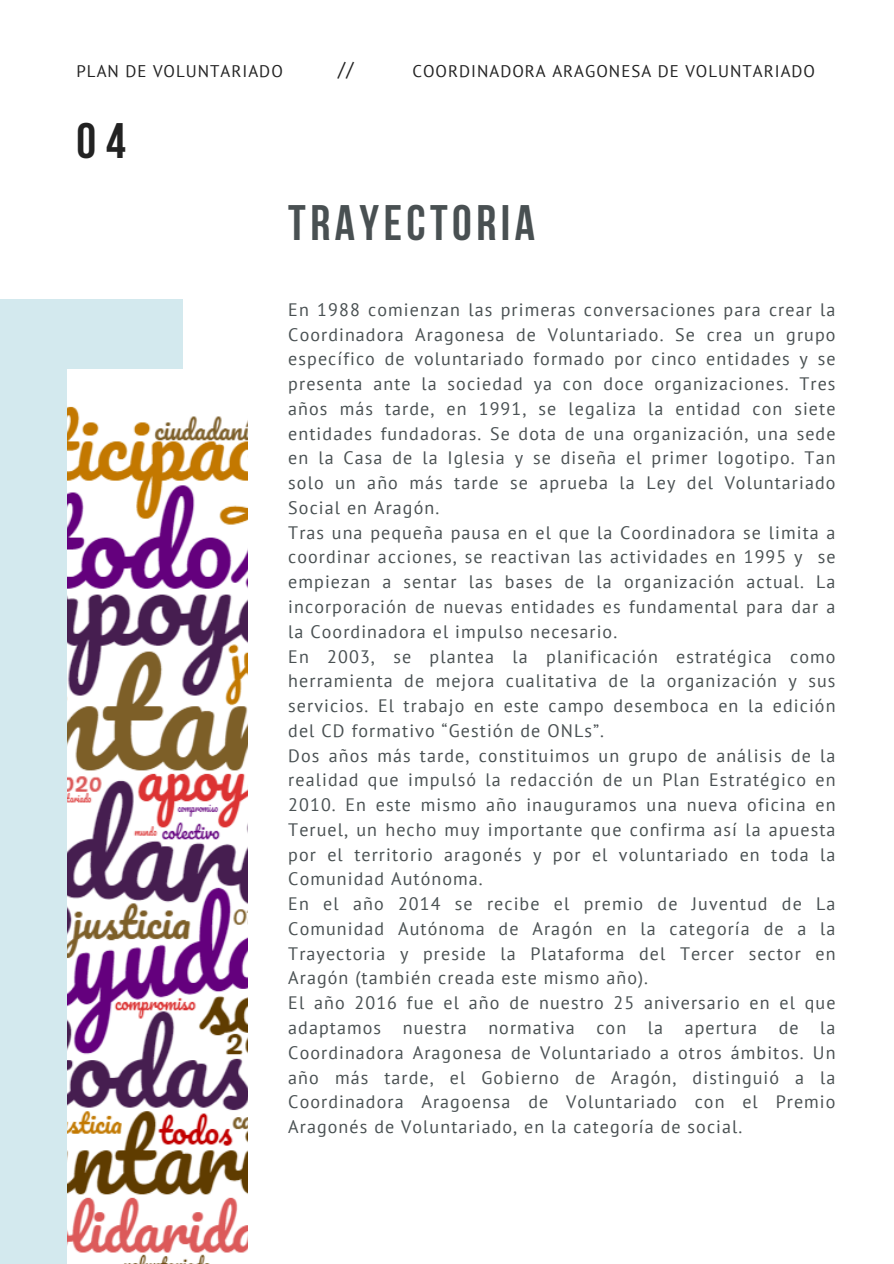
<style>
.page{position:relative;width:894px;height:1264px;background:#fff}
.page>*{position:absolute;margin:0;border:0;box-sizing:border-box;transform-origin:0 0}
.t1{font:700 49.65px "Bebas Neue";letter-spacing:.09em;color:#495052}
.t2{font:700 49.65px "Bebas Neue";color:#222}
.t3{font:19.8px "PT Sans";color:#222}
.t4{font:18px/24.8px "PT Sans";letter-spacing:.06em;color:#495052;text-align:justify}
.t5{font:16.8px "PT Sans";letter-spacing:.06em;color:#222}
</style>
<div class="page">
<div style="left:0;top:300px;width:182px;height:963px;background:#d3e9ee"></div>
<img style="left:68px;top:369px;width:180px;height:894px">
<p class="t5" style="left:77px;top:60px;width:208px">PLAN DE VOLUNTARIADO</p>
<p class="t3" style="left:338px;top:56px;width:17px">//</p>
<p class="t5" style="left:412px;top:60px;width:404px">COORDINADORA ARAGONESA DE VOLUNTARIADO</p>
<p class="t2" style="left:77px;top:120px;width:51px">04</p>
<p class="t1" style="left:288px;top:203px;width:248px">TRAYECTORIA</p>
<h2 class="t4" style="left:288px;top:297px;width:548px">En 1988 comienzan las primeras conversaciones para crear la Coordinadora Aragonesa de Voluntariado. Se crea un grupo específico de voluntariado formado por cinco entidades y se presenta ante la sociedad ya con doce organizaciones. Tres años más tarde, en 1991, se legaliza la entidad con siete entidades fundadoras. Se dota de una organización, una sede en la Casa de la Iglesia y se diseña el primer logotipo. Tan solo un año más tarde se aprueba la Ley del Voluntariado Social en Aragón.</h2>
<h2 class="t4" style="left:288px;top:519px;width:548px">Tras una pequeña pausa en el que la Coordinadora se limita a coordinar acciones, se reactivan las actividades en 1995 y se empiezan a sentar las bases de la organización actual. La incorporación de nuevas entidades es fundamental para dar a la Coordinadora el impulso necesario.</h2>
<p class="t4" style="left:288px;top:643px;width:548px">En 2003, se plantea la planificación estratégica como herramienta de mejora cualitativa de la organización y sus servicios. El trabajo en este campo desemboca en la edición del CD formativo “Gestión de ONLs”.</p>
<h1 class="t4" style="left:288px;top:742px;width:548px">Dos años más tarde, constituimos un grupo de análisis de la realidad que impulsó la redacción de un Plan Estratégico en 2010. En este mismo año inauguramos una nueva oficina en Teruel, un hecho muy importante que confirma así la apuesta por el territorio aragonés y por el voluntariado en toda la Comunidad Autónoma.</h1>
<p class="t4" style="left:288px;top:891px;width:548px">En el año 2014 se recibe el premio de Juventud de La Comunidad Autónoma de Aragón en la categoría de a la Trayectoria y preside la Plataforma del Tercer sector en Aragón (también creada este mismo año).</p>
<p class="t4" style="left:288px;top:990px;width:548px">El año 2016 fue el año de nuestro 25 aniversario en el que adaptamos nuestra normativa con la apertura de la Coordinadora Aragonesa de Voluntariado a otros ámbitos. Un año más tarde, el Gobierno de Aragón, distinguió a la Coordinadora Aragoensa de Voluntariado con el Premio Aragonés de Voluntariado, en la categoría de social.</p>
</div>
